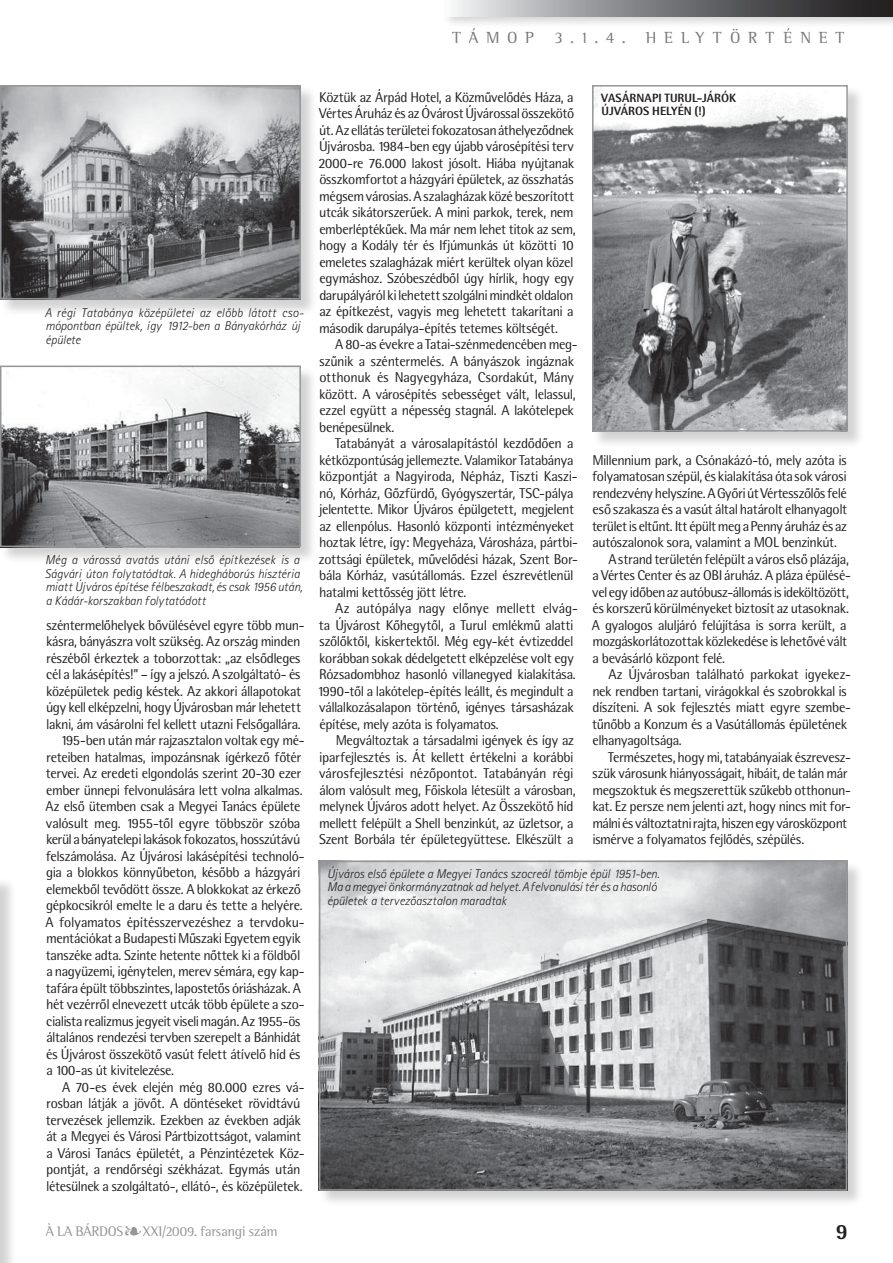
<style>
.page{position:relative;width:893px;height:1263px;background:#fff}
.page>*{position:absolute;margin:0;border:0;box-sizing:border-box;transform-origin:0 0}
.t1{font:700 21.75px "Rotis Sm Sn XPFL";color:#231f20}
.t2{font:16.5px "Rotis Sm Srf PFL";letter-spacing:.52em;color:#77797b}
.t3{font:14.25px/16.5px "Rotis Sm Sn PFL";letter-spacing:.01em;color:#231f20}
.t4{font:14.25px "Rotis Sm Srf PFL";letter-spacing:.015em;color:#949698}
.t5{font:italic 12.75px/13.5px "Rotis Lt Sn PFL";color:#231f20}
.t6{font:700 12px/13.5px "Rotis Sm Sn XPFL";letter-spacing:.025em;color:#231f20}
</style>
<div class="page">
<div style="left:0;top:877px;width:16px;height:386px;background:#231f20;opacity:.2"></div>
<svg style="left:0;top:877px;width:1px;height:386px"></svg>
<div style="left:442px;top:0;width:451px;height:29px;background:#231f20;opacity:.2"></div>
<svg style="left:446px;top:0;width:447px;height:16px;background:#7b7b7d"></svg>
<div style="left:0;top:85px;width:318px;height:231px;background:#231f20;opacity:.2"></div>
<img style="left:3px;top:88px;width:295px;height:209px">
<div style="left:0;top:85px;width:301px;height:215px;border:2px solid #949698"></div>
<div style="left:0;top:366px;width:318px;height:198px;background:#231f20;opacity:.2"></div>
<img style="left:3px;top:369px;width:295px;height:175px">
<div style="left:0;top:366px;width:301px;height:181px;border:2px solid #949698"></div>
<div style="left:592px;top:85px;width:272px;height:363px;background:#231f20;opacity:.2"></div>
<img style="left:595px;top:88px;width:250px;height:341px">
<div style="left:592px;top:85px;width:256px;height:347px;border:2px solid #949698"></div>
<div style="left:319px;top:861px;width:545px;height:346px;background:#231f20;opacity:.2"></div>
<img style="left:322px;top:864px;width:522px;height:324px">
<div style="left:319px;top:861px;width:528px;height:330px;border:2px solid #949698"></div>
<p class="t2" style="left:452px;top:27px;width:18px">TÁMO</p>
<p class="t2" style="left:525px;top:27px;width:10px">P</p>
<p class="t2" style="left:554px;top:27px;width:72px">3.1.4.</p>
<p class="t2" style="left:646px;top:27px;width:201px">hel ytörténet</p>
<p class="t5" style="left:45px;top:306px;width:260px">A régi Tatabánya középületei az előbb látott cso&shy;mópontban épültek, így 1912-ben a Bányakórház új épülete</p>
<p class="t5" style="left:45px;top:553px;width:259px">Még a várossá avatás utáni első építkezések is a Ságvári úton folytatódtak. A hidegháborús hisztéria miatt Újváros építése félbeszakadt, és csak 1956 után, a Kádár-korszakban folytatódott</p>
<p class="t3" style="left:46px;top:616px;width:260px">széntermelőhelyek bővülésével egyre több mun-</p>
<p class="t3" style="left:46px;top:633px;width:255px">kásra, bányászra volt szükség. Az ország minden</p>
<p class="t3" style="left:46px;top:649px;width:256px">részéből érkeztek a toborzottak: „az elsődleges</p>
<p class="t3" style="left:46px;top:666px;width:255px">cél a lakásépítés!” – így a jelszó. A szolgáltató- és</p>
<p class="t3" style="left:46px;top:682px;width:256px">középületek pedig késtek. Az akkori állapotokat</p>
<p class="t3" style="left:46px;top:699px;width:256px">úgy kell elképzelni, hogy Újvárosban már lehetett</p>
<p class="t3" style="left:46px;top:715px;width:256px">lakni, ám vásárolni fel kellett utazni Felsőgallára.</p>
<p class="t3" style="left:61px;top:732px;width:245px">195-ben után már rajzasztalon voltak egy mé-</p>
<p class="t3" style="left:46px;top:748px;width:256px">reteiben hatalmas, impozánsnak ígérkező főtér</p>
<p class="t3" style="left:46px;top:765px;width:257px">tervei. Az eredeti elgondolás szerint 20-30 ezer</p>
<p class="t3" style="left:46px;top:781px;width:258px">ember ünnepi felvonulására lett volna alkalmas.</p>
<p class="t3" style="left:46px;top:798px;width:256px">Az első ütemben csak a Megyei Tanács épülete</p>
<p class="t3" style="left:46px;top:814px;width:255px">valósult meg. 1955-től egyre többször szóba</p>
<p class="t3" style="left:46px;top:831px;width:255px">kerül a bányatelepi lakások fokozatos, hosszútávú</p>
<p class="t3" style="left:46px;top:847px;width:260px">felszámolása. Az Újvárosi lakásépítési technoló-</p>
<p class="t3" style="left:46px;top:864px;width:255px">gia a blokkos könnyűbeton, később a házgyári</p>
<p class="t3" style="left:46px;top:880px;width:256px">elemekből tevődött össze. A blokkokat az érkező</p>
<p class="t3" style="left:46px;top:897px;width:258px">gépkocsikról emelte le a daru és tette a helyére.</p>
<p class="t3" style="left:46px;top:913px;width:260px">A folyamatos építésszervezéshez a tervdoku-</p>
<p class="t3" style="left:46px;top:930px;width:256px">mentációkat a Budapesti Műszaki Egyetem egyik</p>
<p class="t3" style="left:46px;top:946px;width:255px">tanszéke adta. Szinte hetente nőttek ki a földből</p>
<p class="t3" style="left:46px;top:963px;width:260px">a nagyüzemi, igénytelen, merev sémára, egy kap-</p>
<p class="t3" style="left:46px;top:979px;width:256px">tafára épült többszintes, lapostetős óriásházak. A</p>
<p class="t3" style="left:46px;top:996px;width:260px">hét vezérről elnevezett utcák több épülete a szo-</p>
<p class="t3" style="left:46px;top:1012px;width:255px">cialista realizmus jegyeit viseli magán. Az 1955-ös</p>
<p class="t3" style="left:46px;top:1029px;width:256px">általános rendezési tervben szerepelt a Bánhidát</p>
<p class="t3" style="left:46px;top:1045px;width:255px">és Újvárost összekötő vasút felett átívelő híd és</p>
<p class="t3" style="left:46px;top:1062px;width:129px">a 100-as út kivitelezése.</p>
<p class="t3" style="left:62px;top:1078px;width:244px">A 70-es évek elején még 80.000 ezres vá-</p>
<p class="t3" style="left:46px;top:1095px;width:255px">rosban látják a jövőt. A döntéseket rövidtávú</p>
<p class="t3" style="left:46px;top:1111px;width:256px">tervezések jellemzik. Ezekben az években adják</p>
<p class="t3" style="left:46px;top:1128px;width:256px">át a Megyei és Városi Pártbizottságot, valamint</p>
<p class="t3" style="left:46px;top:1144px;width:260px">a Városi Tanács épületét, a Pénzintézetek Köz-</p>
<p class="t3" style="left:46px;top:1161px;width:255px">pontját, a rendőrségi székházat. Egymás után</p>
<p class="t3" style="left:46px;top:1177px;width:258px">létesülnek a szolgáltató-, ellátó-, és középületek.</p>
<p class="t3" style="left:319px;top:88px;width:258px">Köztük az Árpád Hotel, a Közművelődés Háza, a Vértes Áruház és az Óvárost Újvárossal összekötő út. Az ellátás területei fokozatosan áthelyeződnek Újvárosba. 1984-ben egy újabb városépítési terv 2000-re 76.000 lakost jósolt. Hiába nyújtanak összkomfortot a házgyári épületek, az összhatás mégsem városias. A szalagházak közé beszorított utcák sikátorszerűek. A mini parkok, terek, nem emberléptékűek. Ma már nem lehet titok az sem, hogy a Kodály tér és Ifjúmunkás út közötti 10 emeletes szalagházak miért kerültek olyan közel egymáshoz. Szóbeszédből úgy hírlik, hogy egy darupályáról ki lehetett szolgálni mindkét oldalon az építkezést, vagyis meg lehetett takarítani a második darupálya-építés tetemes költségét.</p>
<p class="t3" style="left:319px;top:336px;width:260px;text-indent:16px">A 80-as évekre a Tatai-szénmedencében meg&shy;szűnik a széntermelés. A bányászok ingáznak otthonuk és Nagyegyháza, Csordakút, Mány között. A városépítés sebességet vált, lelassul, ezzel együtt a népesség stagnál. A lakótelepek benépesülnek.</p>
<p class="t3" style="left:319px;top:435px;width:260px;text-indent:16px">Tatabányát a városalapítástól kezdődően a kétközpontúság jellemezte. Valamikor Tatabánya központját a Nagyiroda, Népház, Tiszti Kaszi&shy;nó, Kórház, Gőzfürdő, Gyógyszertár, TSC-pálya jelentette. Mikor Újváros épülgetett, megjelent az ellenpólus. Hasonló központi intézményeket hoztak létre, így: Megyeháza, Városháza, pártbi&shy;zottsági épületek, művelődési házak, Szent Bor&shy;bála Kórház, vasútállomás. Ezzel észrevétlenül hatalmi kettősség jött létre.</p>
<p class="t3" style="left:318px;top:600px;width:261px;text-indent:18px">Az autópálya nagy előnye mellett elvág&shy;ta Újvárost Kőhegytől, a Turul emlékmű alatti szőlőktől, kiskertektől. Még egy-két évtizeddel korábban sokak dédelgetett elképzelése volt egy Rózsadombhoz hasonló villanegyed kialakítása.<br>1990-től a lakótelep-építés leállt, és megindult a vállalkozásalapon történő, igényes társasházak építése, mely azóta is folyamatos.</p>
<p class="t3" style="left:319px;top:732px;width:258px;text-indent:17px">Megváltoztak a társadalmi igények és így az iparfejlesztés is. Át kellett értékelni a korábbi városfejlesztési nézőpontot. Tatabányán régi álom valósult meg, Főiskola létesült a városban, melynek Újváros adott helyet. Az Összekötő híd mellett felépült a Shell benzinkút, az üzletsor, a Szent Borbála tér épületegyüttese. Elkészült a</p>
<p class="t6" style="left:601px;top:91px;width:136px">VASÁRNAPI TURUL-JÁRÓK<br>ÚJVÁROS HELYÉN (!)</p>
<p class="t3" style="left:592px;top:451px;width:256px">Millennium park, a Csónakázó-tó, mely azóta is</p>
<p class="t3" style="left:592px;top:468px;width:255px">folyamatosan szépül, és kialakítása óta sok városi</p>
<p class="t3" style="left:592px;top:484px;width:255px">rendezvény helyszíne. A Győri út Vértesszőlős felé</p>
<p class="t3" style="left:593px;top:501px;width:256px">eső szakasza és a vasút által határolt elhanyagolt</p>
<p class="t3" style="left:592px;top:517px;width:256px">terület is eltűnt. Itt épült meg a Penny áruház és az</p>
<p class="t3" style="left:593px;top:534px;width:246px">autószalonok sora, valamint a MOL benzinkút.</p>
<p class="t3" style="left:608px;top:550px;width:242px">A strand területén felépült a város első plázája,</p>
<p class="t3" style="left:593px;top:567px;width:260px">a Vértes Center és az OBI áruház. A pláza épülésé-</p>
<p class="t3" style="left:592px;top:583px;width:258px">vel egy időben az autóbusz-állomás is ideköltözött,</p>
<p class="t3" style="left:593px;top:600px;width:258px">és korszerű körülményeket biztosít az utasoknak.</p>
<p class="t3" style="left:592px;top:616px;width:256px">A gyalogos aluljáró felújítása is sorra került, a</p>
<p class="t3" style="left:592px;top:633px;width:256px">mozgáskorlátozottak közlekedése is lehetővé vált</p>
<p class="t3" style="left:593px;top:649px;width:134px">a bevásárló központ felé.</p>
<p class="t3" style="left:608px;top:666px;width:244px">Az Újvárosban található parkokat igyekez-</p>
<p class="t3" style="left:592px;top:682px;width:256px">nek rendben tartani, virágokkal és szobrokkal is</p>
<p class="t3" style="left:593px;top:699px;width:260px">díszíteni. A sok fejlesztés miatt egyre szembe-</p>
<p class="t3" style="left:592px;top:715px;width:256px">tűnőbb a Konzum és a Vasútállomás épületének</p>
<p class="t3" style="left:593px;top:732px;width:90px">elhanyagoltsága.</p>
<p class="t3" style="left:608px;top:748px;width:244px">Természetes, hogy mi, tatabányaiak észreves -</p>
<p class="t3" style="left:593px;top:765px;width:256px">szük városunk hiányosságait, hibáit, de talán már</p>
<p class="t3" style="left:592px;top:781px;width:260px">megszoktuk és megszerettük szűkebb otthonun-</p>
<p class="t3" style="left:592px;top:798px;width:260px">kat. Ez persze nem jelenti azt, hogy nincs mit for-</p>
<p class="t3" style="left:592px;top:814px;width:256px">málni és változtatni rajta, hiszen egy városközpont</p>
<p class="t3" style="left:592px;top:831px;width:213px">ismérve a folyamatos fejlődés, szépülés.</p>
<p class="t5" style="left:327px;top:867px;width:333px">Újváros első épülete a Megyei Tanács szocreál tömbje épül 1951-ben.<br>Ma a megyei önkormányzatnak ad helyet. A felvonulási tér és a hasonló épületek a tervezőasztalon maradtak</p>
<p class="t4" style="left:46px;top:1223px;width:233px">À La Bárdos•XXI/2009. farsangi szám</p>
<h1 class="t1" style="left:836px;top:1218px;width:13px">9</h1>
</div>
